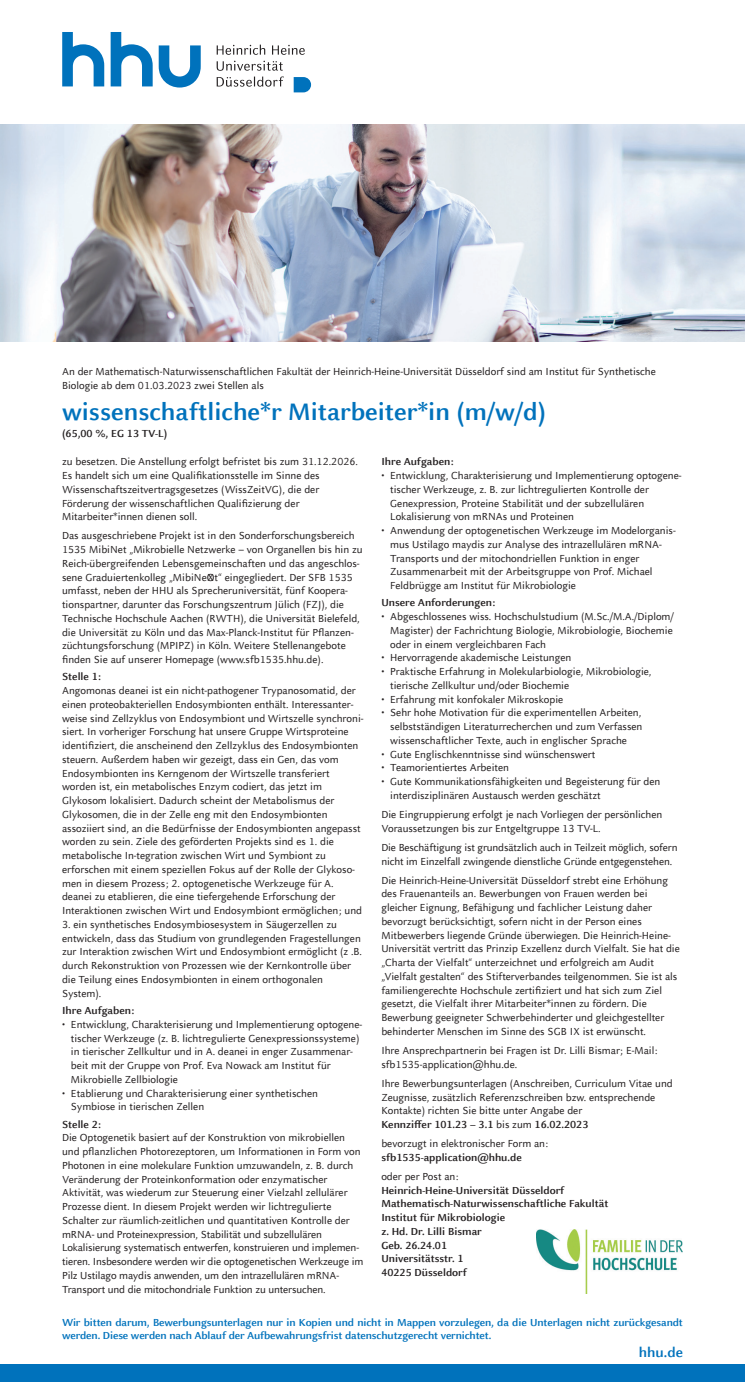
<style>
.page{position:relative;width:745px;height:1382px;background:#fff}
.page>*{position:absolute;margin:0;border:0;box-sizing:border-box;transform-origin:0 0}
.Position{font:700 26.25px "Celeste Sans Offc";color:#0072bc}
.hhu{font:700 15px "Celeste Sans Offc";color:#0072bc}
.copy{font:11.25px/13.8px "Celeste Sans Offc";color:#231f20}
.Einzug{font:11.25px/13.8px "Celeste Sans Offc";color:#231f20}
.Abbinder_blau{font:700 11.25px/13.8px "Celeste Sans Offc";letter-spacing:-.01em;color:#0072bc}
.Adresse2{font:700 11.25px "Celeste Sans Offc";color:#231f20}
.hf{font:700 11.25px "Celeste Sans Offc";color:#231f20}
.Adresse_1{font:700 11.25px "Celeste Sans Offc";color:#231f20}
.copy-2{font:700 11.25px "Celeste Sans Offc";color:#231f20}
.Subline{font:700 11.25px "Celeste Sans Offc";color:#231f20}
.s1{font-weight:700}
</style>
<div class="page">
<svg style="left:159px;top:45px;width:41px;height:43px"></svg>
<svg style="left:62px;top:32px;width:42px;height:54px"></svg>
<svg style="left:111px;top:32px;width:41px;height:54px"></svg>
<svg style="left:216px;top:61px;width:68px;height:26px"></svg>
<svg style="left:216px;top:45px;width:88px;height:10px"></svg>
<svg style="left:293px;top:77px;width:18px;height:15px"></svg>
<div style="left:0;top:1364px;width:744px;height:18px;background:#0072bc"></div>
<img style="left:0;top:124px;width:744px;height:218px">
<img style="left:536px;top:1230px;width:145px;height:64px">
<p class="copy" style="left:62px;top:365px;width:595px">An der Mathematisch-Naturwissenschaftlichen Fakultät der Heinrich-Heine-Universität Düsseldorf sind am Institut für Synthetische<br>Biologie ab dem 01.03.2023 zwei Stellen als</p>
<p class="Position" style="left:62px;top:397px;width:485px">wissenschaftliche*r Mitarbeiter*in (m/w/d)</p>
<p class="Subline" style="left:62px;top:427px;width:107px">(65,00 %, EG 13 TV-L)</p>
<p class="copy" style="left:62px;top:455px;width:297px">zu besetzen. Die Anstellung erfolgt befristet bis zum 31.12.2026.<br>Es handelt sich um eine Qualifikationsstelle im Sinne des Wissenschaftszeitvertragsgesetzes (WissZeitVG), die der Förderung der wissenschaftlichen Qualifizierung der Mitarbeiter*innen dienen soll.</p>
<p class="copy" style="left:62px;top:529px;width:302px">Das ausgeschriebene Projekt ist in den Sonderforschungsbereich 1535 MibiNet „Mikrobielle Netzwerke – von Organellen bis hin zu Reich-übergreifenden Lebensgemeinschaften und das angeschlos&shy;sene Graduiertenkolleg „MibiNeOt“ eingegliedert. Der SFB 1535 umfasst, neben der HHU als Sprecheruniversität, fünf Koopera&shy;tionspartner, darunter das Forschungszentrum Jülich (FZJ), die Technische Hochschule Aachen (RWTH), die Universität Bielefeld, die Universität zu Köln und das Max-Planck-Institut für Pflanzen&shy;züchtungsforschung (MPIPZ) in Köln. Weitere Stellenangebote finden Sie auf unserer Homepage (www.sfb1535.hhu.de).</p>
<p class="hf" style="left:62px;top:671px;width:41px">Stelle 1:</p>
<p class="copy" style="left:62px;top:684px;width:303px">Angomonas deanei ist ein nicht-pathogener Trypanosomatid, der einen proteobakteriellen Endosymbionten enthält. Interessanter&shy;weise sind Zellzyklus von Endosymbiont und Wirtszelle synchroni&shy;siert. In vorheriger Forschung hat unsere Gruppe Wirtsproteine identifiziert, die anscheinend den Zellzyklus des Endosymbionten steuern. Außerdem haben wir gezeigt, dass ein Gen, das vom Endosymbionten ins Kerngenom der Wirtszelle transferiert worden ist, ein metabolisches Enzym codiert, das jetzt im Glykosom lokalisiert. Dadurch scheint der Metabolismus der Glykosomen, die in der Zelle eng mit den Endosymbionten assoziiert sind, an die Bedürfnisse der Endosymbionten angepasst worden zu sein. Ziele des geförderten Projekts sind es 1. die metabolische In-tegration zwischen Wirt und Symbiont zu erforschen mit einem speziellen Fokus auf der Rolle der Glykoso&shy;men in diesem Prozess; 2. optogenetische Werkzeuge für A. deanei zu etablieren, die eine tiefergehende Erforschung der Interaktionen zwischen Wirt und Endosymbiont ermöglichen; und</p>
<p class="copy" style="left:62px;top:918px;width:301px">3. ein synthetisches Endosymbiosesystem in Säugerzellen zu entwickeln, dass das Studium von grundlegenden Fragestellungen zur Interaktion zwischen Wirt und Endosymbiont ermöglicht (z .B. durch Rekonstruktion von Prozessen wie der Kernkontrolle über die Teilung eines Endosymbionten in einem orthogonalen System).</p>
<p class="hf" style="left:62px;top:1004px;width:74px">Ihre Aufgaben:</p>
<p class="Einzug" style="left:71px;top:1017px;width:292px;text-indent:-9px">• Entwicklung, Charakterisierung und Implementierung optogene&shy;tischer Werkzeuge (z. B. lichtregulierte Genexpressionssysteme) in tierischer Zellkultur und in A. deanei in enger Zusammenar&shy;beit mit der Gruppe von Prof. Eva Nowack am Institut für Mikrobielle Zellbiologie</p>
<p class="Einzug" style="left:71px;top:1086px;width:248px;text-indent:-9px">• Etablierung und Charakterisierung einer synthetischen<br>Symbiose in tierischen Zellen</p>
<p class="hf" style="left:62px;top:1118px;width:41px">Stelle 2:</p>
<p class="copy" style="left:62px;top:1131px;width:303px">Die Optogenetik basiert auf der Konstruktion von mikrobiellen und pflanzlichen Photorezeptoren, um Informationen in Form von Photonen in eine molekulare Funktion umzuwandeln, z. B. durch Veränderung der Proteinkonformation oder enzymatischer Aktivität, was wiederum zur Steuerung einer Vielzahl zellulärer Prozesse dient. In diesem Projekt werden wir lichtregulierte Schalter zur räumlich-zeitlichen und quantitativen Kontrolle der mRNA- und Proteinexpression, Stabilität und subzellulären Lokalisierung systematisch entwerfen, konstruieren und implemen&shy;tieren. Insbesondere werden wir die optogenetischen Werkzeuge im Pilz Ustilago maydis anwenden, um den intrazellulären mRNA-Transport und die mitochondriale Funktion zu untersuchen.</p>
<p class="hf" style="left:381px;top:455px;width:74px">Ihre Aufgaben:</p>
<p class="Einzug" style="left:390px;top:469px;width:292px;text-indent:-9px">• Entwicklung, Charakterisierung und Implementierung optogene&shy;tischer Werkzeuge, z. B. zur lichtregulierten Kontrolle der Genexpression, Proteine Stabilität und der subzellulären Lokalisierung von mRNAs und Proteinen</p>
<p class="Einzug" style="left:390px;top:524px;width:287px;text-indent:-9px">• Anwendung der optogenetischen Werkzeuge im Modelorganis&shy;mus Ustilago maydis zur Analyse des intrazellulären mRNA-Transports und der mitochondriellen Funktion in enger Zusammenarbeit mit der Arbeitsgruppe von Prof. Michael Feldbrügge am Institut für Mikrobiologie</p>
<p class="hf" style="left:381px;top:596px;width:115px">Unsere Anforderungen:</p>
<p class="Einzug" style="left:390px;top:610px;width:285px;text-align:justify;text-indent:-9px">• Abgeschlossenes wiss. Hochschulstudium (M.Sc./M.A./Diplom/ Magister) der Fachrichtung Biologie, Mikrobiologie, Biochemie oder in einem vergleichbaren Fach</p>
<p class="Einzug" style="left:381px;top:651px;width:191px">• Hervorragende akademische Leistungen</p>
<p class="Einzug" style="left:390px;top:665px;width:262px;text-indent:-9px">• Praktische Erfahrung in Molekularbiologie, Mikrobiologie, tierische Zellkultur und/oder Biochemie</p>
<p class="Einzug" style="left:381px;top:692px;width:183px">• Erfahrung mit konfokaler Mikroskopie</p>
<p class="Einzug" style="left:390px;top:706px;width:253px;text-align:justify;text-indent:-9px">• Sehr hohe Motivation für die experimentellen Arbeiten, selbstständigen Literaturrecherchen und zum Verfassen wissenschaftlicher Texte, auch in englischer Sprache</p>
<p class="Einzug" style="left:381px;top:747px;width:215px">• Gute Englischkenntnisse sind wünschenswert</p>
<p class="Einzug" style="left:381px;top:761px;width:129px">• Teamorientiertes Arbeiten</p>
<p class="Einzug" style="left:390px;top:775px;width:271px;text-indent:-9px">• Gute Kommunikationsfähigkeiten und Begeisterung für den interdisziplinären Austausch werden geschätzt</p>
<p class="copy" style="left:381px;top:808px;width:282px">Die Eingruppierung erfolgt je nach Vorliegen der persönlichen<br>Voraussetzungen bis zur Entgeltgruppe 13 TV-L.</p>
<p class="copy" style="left:381px;top:840px;width:297px">Die Beschäftigung ist grundsätzlich auch in Teilzeit möglich, sofern nicht im Einzelfall zwingende dienstliche Gründe entgegenstehen.</p>
<p class="copy" style="left:381px;top:873px;width:300px">Die Heinrich-Heine-Universität Düsseldorf strebt eine Erhöhung des Frauenanteils an. Bewerbungen von Frauen werden bei gleicher Eignung, Befähigung und fachlicher Leistung daher bevorzugt berücksichtigt, sofern nicht in der Person eines Mitbewerbers liegende Gründe überwiegen. Die Heinrich-Heine-Universität vertritt das Prinzip Exzellenz durch Vielfalt. Sie hat die „Charta der Vielfalt“ unterzeichnet und erfolgreich am Audit „Vielfalt gestalten“ des Stifterverbandes teilgenommen. Sie ist als familiengerechte Hochschule zertifiziert und hat sich zum Ziel gesetzt, die Vielfalt ihrer Mitarbeiter*innen zu fördern. Die Bewerbung geeigneter Schwerbehinderter und gleichgestellter behinderter Menschen im Sinne des SGB IX ist erwünscht.</p>
<p class="copy" style="left:381px;top:1044px;width:277px">Ihre Ansprechpartnerin bei Fragen ist Dr. Lilli Bismar; E-Mail: sfb1535-application@hhu.de.</p>
<p class="copy" style="left:381px;top:1076px;width:293px">Ihre Bewerbungsunterlagen (Anschreiben, Curriculum Vitae und Zeugnisse, zusätzlich Referenzschreiben bzw. entsprechende Kontakte) richten Sie bitte unter Angabe der<br><span class="s1">Kennziffer 101.23 – 3.1</span> bis zum <span class="s1">16.02.2023</span></p>
<p class="copy" style="left:381px;top:1137px;width:168px">bevorzugt in elektronischer Form an:</p>
<p class="copy-2" style="left:381px;top:1151px;width:142px">sfb1535-application@hhu.de</p>
<p class="copy" style="left:381px;top:1170px;width:79px">oder per Post an:</p>
<p class="Adresse_1" style="left:381px;top:1184px;width:184px">Heinrich-Heine-Universität Düsseldorf</p>
<p class="Adresse2" style="left:381px;top:1197px;width:228px">Mathematisch-Naturwissenschaftliche Fakultät</p>
<p class="Adresse2" style="left:381px;top:1211px;width:125px">Institut für Mikrobiologie</p>
<p class="Adresse2" style="left:381px;top:1225px;width:102px">z. Hd. Dr. Lilli Bismar</p>
<p class="Adresse2" style="left:381px;top:1239px;width:67px">Geb. 26.24.01</p>
<p class="Adresse2" style="left:381px;top:1252px;width:84px">Universitätsstr. 1</p>
<p class="Adresse2" style="left:381px;top:1266px;width:87px">40225 Düsseldorf</p>
<p class="copy" style="left:207px;top:570px;width:8px">X</p>
<p class="Abbinder_blau" style="left:62px;top:1315px;width:622px">Wir bitten darum, Bewerbungsunterlagen nur in Kopien und nicht in Mappen vorzulegen, da die Unterlagen nicht zurückgesandt werden. Diese werden nach Ablauf der Aufbewahrungsfrist datenschutzgerecht vernichtet.</p>
<p class="hhu" style="left:638px;top:1344px;width:45px">hhu.de</p>
</div>
